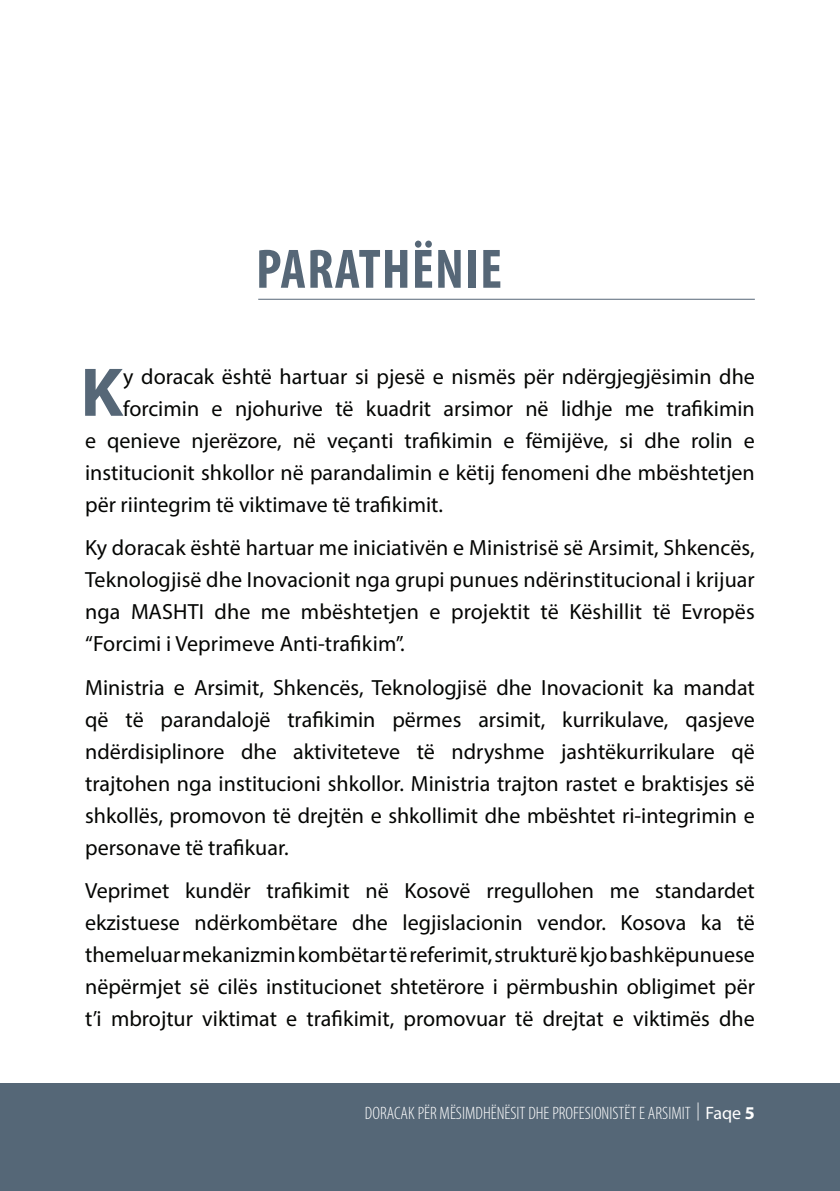
<style>
.page{position:relative;width:840px;height:1191px;background:#fff}
.page>*{position:absolute;margin:0;border:0;box-sizing:border-box;transform-origin:0 0}
.t1{font:700 69.4px "Myriad Pro";color:#566777}
.t2{font:700 condensed 56px "Myriad Pro";letter-spacing:.02em;color:#566777}
.t3{font:22px/32px "Myriad Pro";color:#040503;text-align:justify}
.t4{font:300 condensed 18px "Myriad Pro";color:#fff}
.s1{font-weight:400;font-stretch:normal}
.s2{font-weight:700;font-stretch:normal}
</style>
<div class="page">
<div style="left:0;top:1084px;width:839px;height:107px;background:#556777"></div>
<hr style="left:258px;top:299px;width:496px;height:1px;background:#566777">
<h2 class="t2" style="left:256px;top:234px;width:247px">PARATHËNIE</h2>
<h1 class="t1" style="left:80px;top:347px;width:44px">K</h1>
<p class="t3" style="left:123px;top:360px;width:632px">y doracak është hartuar si pjesë e nismës për ndërgjegjësimin dhe</p>
<p class="t3" style="left:123px;top:392px;width:632px">forcimin e njohurive të kuadrit arsimor në lidhje me trafikimin</p>
<p class="t3" style="left:85px;top:424px;width:670px">e qenieve njerëzore, në veçanti trafikimin e fëmijëve, si dhe rolin e</p>
<p class="t3" style="left:85px;top:456px;width:670px">institucionit shkollor në parandalimin e këtij fenomeni dhe mbështetjen</p>
<p class="t3" style="left:85px;top:488px;width:359px">për riintegrim të viktimave të trafikimit.</p>
<p class="t3" style="left:85px;top:531px;width:670px">Ky doracak është hartuar me iniciativën e Ministrisë së Arsimit, Shkencës, Teknologjisë dhe Inovacionit nga grupi punues ndërinstitucional i krijuar nga MASHTI dhe me mbështetjen e projektit të Këshillit të Evropës “Forcimi i Veprimeve Anti-trafikim”.</p>
<p class="t3" style="left:85px;top:671px;width:671px">Ministria e Arsimit, Shkencës, Teknologjisë dhe Inovacionit ka mandat që të parandalojë trafikimin përmes arsimit, kurrikulave, qasjeve ndërdisiplinore dhe aktiviteteve të ndryshme jashtëkurrikulare që trajtohen nga institucioni shkollor. Ministria trajton rastet e braktisjes së shkollës, promovon të drejtën e shkollimit dhe mbështet ri-integrimin e personave të trafikuar.</p>
<p class="t3" style="left:85px;top:874px;width:671px">Veprimet kundër trafikimit në Kosovë rregullohen me standardet ekzistuese ndërkombëtare dhe legjislacionin vendor. Kosova ka të themeluar mekanizmin kombëtar të referimit, strukturë kjo bashkëpunuese nëpërmjet së cilës institucionet shtetërore i përmbushin obligimet për t’i mbrojtur viktimat e trafikimit, promovuar të drejtat e viktimës dhe</p>
<p class="t4" style="left:365px;top:1103px;width:391px">DORACAK PËR MËSIMDHËNËSIT DHE PROFESIONISTËT E ARSIMIT | <span class="s1">Faqe</span> <span class="s2">5</span></p>
</div>
